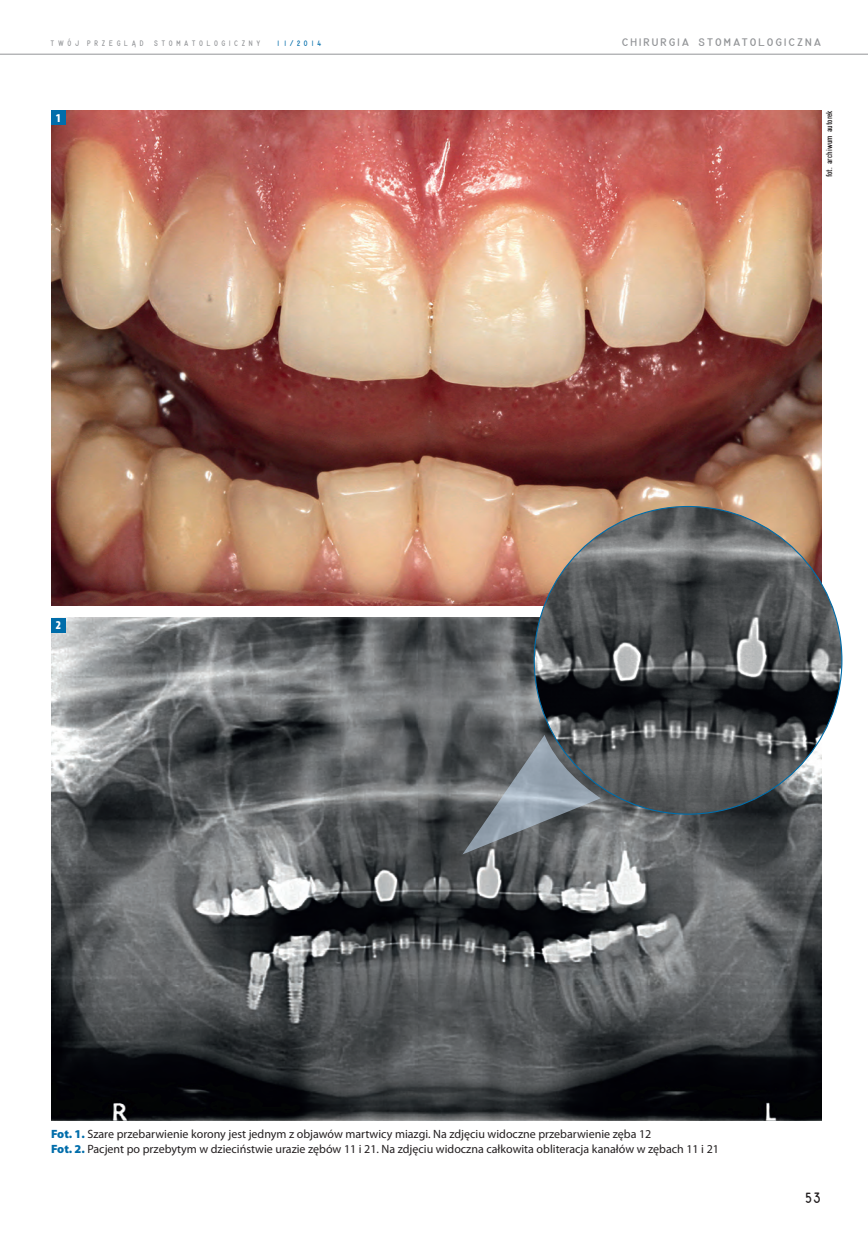
<style>
.page{position:relative;width:868px;height:1234px;background:#fff}
.page>*{position:absolute;margin:0;border:0;box-sizing:border-box;transform-origin:0 0}
.t1{font:15.75px "Gordon URWTCE Con";color:#231f20}
.podpis{font:12px "Myriad Pro";color:#231f20}
.t2{font:900 condensed 12px "Myriad Pro";color:#fff}
.t3{font:11.55px "Gordon URWTCE Con";letter-spacing:.145em;color:#939598;scale:1.25 1}
.autor_zdjecia{font:9px "Snv DCE Reg Con";color:#231f20}
.t4{font:8.4px "Gordon URWTCE Con";letter-spacing:.445em;color:#939598}
.t5{font:8.25px "Gordon URWTCE Con";letter-spacing:.31em;color:#006daa}
.s1{font-weight:900;color:#006daa}
</style>
<div class="page">
<img style="left:51px;top:111px;width:770px;height:494px">
<img style="left:51px;top:617px;width:770px;height:502px">
<img style="left:534px;top:506px;width:307px;height:308px;border-radius:154px">
<div style="left:51px;top:111px;width:14px;height:14px;background:#006daa"></div>
<div style="left:51px;top:617px;width:14px;height:15px;background:#006daa"></div>
<svg style="left:462px;top:734px;width:138px;height:120px;background:#71797e"></svg>
<hr style="left:0;top:54px;width:867px;height:1px;background:#939598">
<p class="t4" style="left:51px;top:38px;width:211px">TWÓJ PRZEGLĄD STOMATOLOGICZNY</p>
<p class="t5" style="left:276px;top:38px;width:47px">11/2014</p>
<p class="t3" style="left:621px;top:36px;width:161px">CHIRURGIA STOMATOLOGICZNA</p>
<p class="t2" style="left:56px;top:111px;width:7px">1</p>
<p class="t2" style="left:56px;top:618px;width:7px">2</p>
<p class="autor_zdjecia" style="left:823px;top:177px;width:68px;rotate:-90deg">fot. archiwum autorek</p>
<p class="podpis" style="left:51px;top:1126px;width:601px"><span class="s1">Fot. 1.</span> Szare przebarwienie korony jest jednym z objawów martwicy miazgi. Na zdjęciu widoczne przebarwienie zęba 12</p>
<p class="podpis" style="left:51px;top:1141px;width:669px"><span class="s1">Fot. 2.</span> Pacjent po przebytym w dzieciństwie urazie zębów 11 i 21. Na zdjęciu widoczna całkowita obliteracja kanałów w zębach 11 i 21</p>
<p class="t1" style="left:804px;top:1187px;width:18px">53</p>
</div>
